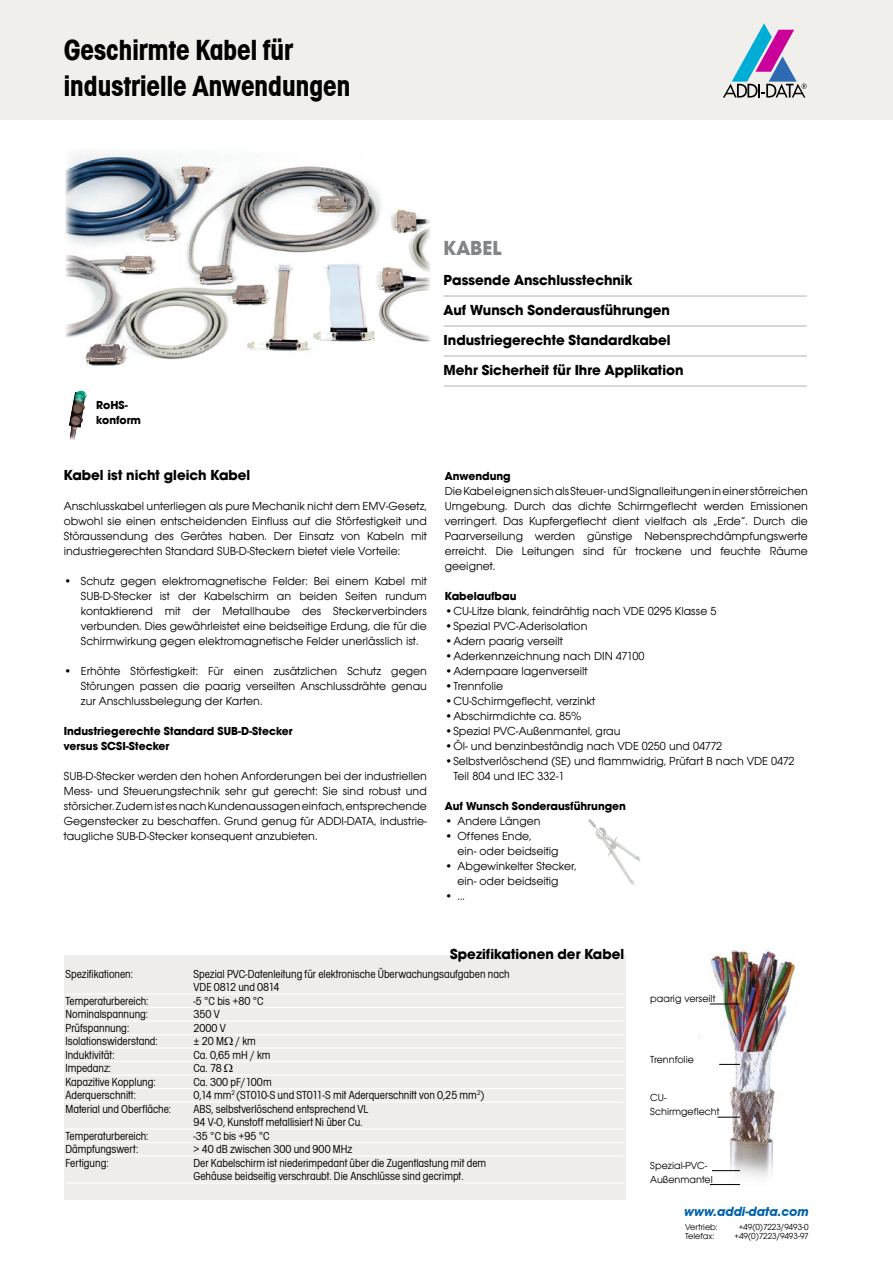
<style>
.page{position:relative;width:893px;height:1263px;background:#fff}
.page>*{position:absolute;margin:0;border:0;box-sizing:border-box;transform-origin:0 0}
.t1{font:30px/36px "Avant Gar Got Itc T Bol Con";color:#000}
.t2{font:700 21px "Avant Gar Got Itc T";color:#838587}
.t3{font:700 15px/30px "Avant Gar Got Itc T";color:#000}
.t4{font:italic 700 13.5px "Avant Gar Got Itc T";color:#0163aa}
.t5{font:12px/15px "Avant Gar Got Itc T Boo";color:#000;text-align:justify}
.t6{font:12px/13.5px "Avant Gar Got Itc T Boo Con";color:#000}
.t7{font:700 12px/15px "Avant Gar Got Itc T";color:#000}
.t8{font:10.5px/14px "Avant Gar Got Itc T Boo";color:#000}
.t9{font:9px "Avant Gar Got Itc T Boo";color:#000}
</style>
<div class="page">
<div style="left:0;top:0;width:893px;height:120px;background:#f1efeb"></div>
<svg style="left:723px;top:23px;width:84px;height:75px"></svg>
<img style="left:66px;top:153px;width:364px;height:213px">
<div style="left:64px;top:955px;width:561px;height:244px;background:#eeedeb"></div>
<hr style="left:65px;top:993px;width:559px;height:1px;background:#fff">
<hr style="left:65px;top:1007px;width:559px;height:1px;background:#fff">
<hr style="left:65px;top:1020px;width:559px;height:1px;background:#fff">
<hr style="left:65px;top:1034px;width:559px;height:1px;background:#fff">
<hr style="left:65px;top:1047px;width:559px;height:1px;background:#fff">
<hr style="left:65px;top:1061px;width:559px;height:1px;background:#fff">
<hr style="left:65px;top:1074px;width:559px;height:1px;background:#fff">
<hr style="left:65px;top:1088px;width:559px;height:1px;background:#fff">
<hr style="left:65px;top:1101px;width:559px;height:1px;background:#fff">
<hr style="left:65px;top:1128px;width:559px;height:1px;background:#fff">
<hr style="left:65px;top:1142px;width:559px;height:1px;background:#fff">
<hr style="left:65px;top:1155px;width:559px;height:1px;background:#fff">
<hr style="left:65px;top:1182px;width:559px;height:1px;background:#fff">
<img style="left:699px;top:950px;width:97px;height:236px">
<hr style="left:710px;top:1003px;width:30px;height:1px;background:#000">
<svg style="left:719px;top:1064px;width:21px;height:1px"></svg>
<svg style="left:717px;top:1117px;width:23px;height:1px"></svg>
<svg style="left:712px;top:1170px;width:28px;height:1px"></svg>
<hr style="left:710px;top:1184px;width:30px;height:1px;background:#000">
<img style="left:588px;top:819px;width:53px;height:66px">
<img style="left:69px;top:390px;width:18px;height:50px">
<hr style="left:444px;top:296px;width:363px;height:1px;background:#aeb0b2">
<hr style="left:444px;top:326px;width:363px;height:1px;background:#aeb0b2">
<hr style="left:444px;top:356px;width:363px;height:1px;background:#aeb0b2">
<hr style="left:444px;top:386px;width:363px;height:1px;background:#aeb0b2">
<h1 class="t1" style="left:64px;top:32px;width:288px">Geschirmte Kabel für industrielle Anwendungen</h1>
<p class="t7" style="left:96px;top:398px;width:46px">RoHS&shy;konform</p>
<h2 class="t2" style="left:444px;top:235px;width:25px">Kabel</h2>
<p class="t3" style="left:444px;top:265px;width:241px">Passende Anschlusstechnik<br>Auf Wunsch Sonderausführungen Industriegerechte Standardkabel Mehr Sicherheit für Ihre Applikation</p>
<p class="t3" style="left:64px;top:460px;width:188px">Kabel ist nicht gleich Kabel</p>
<p class="t5" style="left:64px;top:499px;width:365px">Anschlusskabel unterliegen als pure Mechanik nicht dem EMV-Gesetz, obwohl sie einen entscheidenden Einfluss auf die Störfestigkeit und Störaussendung des Gerätes haben. Der Einsatz von Kabeln mit industriegerechten Standard SUB-D-Steckern bietet viele Vorteile:</p>
<p class="t5" style="left:81px;top:574px;width:348px;text-indent:-17px">• Schutz gegen elektromagnetische Felder: Bei einem Kabel mit SUB-D-Stecker ist der Kabelschirm an beiden Seiten rundum kontaktierend mit der Metallhaube des Steckerverbinders verbunden. Dies gewährleistet eine beidseitige Erdung, die für die Schirmwirkung gegen elektromagnetische Felder unerlässlich ist.</p>
<p class="t5" style="left:81px;top:664px;width:348px;text-indent:-17px">• Erhöhte Störfestigkeit: Für einen zusätzlichen Schutz gegen Störungen passen die paarig verseilten Anschlussdrähte genau zur Anschlussbelegung der Karten.</p>
<p class="t7" style="left:64px;top:723px;width:231px">Industriegerechte Standard SUB-D-Stecker versus SCSI-Stecker</p>
<p class="t5" style="left:64px;top:769px;width:365px">SUB-D-Stecker werden den hohen Anforderungen bei der industriellen Mess- und Steuerungstechnik sehr gut gerecht: Sie sind robust und störsicher.ZudemistesnachKundenaussageneinfach,entsprechende Gegenstecker zu beschaffen. Grund genug für ADDI-DATA, industrie&shy;taugliche SUB-D-Stecker konsequent anzubieten.</p>
<p class="t7" style="left:445px;top:468px;width:67px">Anwendung</p>
<p class="t5" style="left:445px;top:484px;width:365px">DieKabeleignensichalsSteuer-undSignalleitungenineinerstörreichen Umgebung. Durch das dichte Schirmgeflecht werden Emissionen verringert. Das Kupfergeflecht dient vielfach als „Erde“. Durch die Paarverseilung werden günstige Nebensprechdämpfungswerte erreicht. Die Leitungen sind für trockene und feuchte Räume geeignet.</p>
<p class="t7" style="left:445px;top:588px;width:73px">Kabelaufbau</p>
<p class="t5" style="left:445px;top:604px;width:273px">• CU-Litze blank, feindrähtig nach VDE 0295 Klasse 5</p>
<p class="t5" style="left:445px;top:619px;width:144px">• Spezial PVC-Aderisolation</p>
<p class="t5" style="left:445px;top:634px;width:120px">• Adern paarig verseilt</p>
<p class="t5" style="left:445px;top:649px;width:201px">• Aderkennzeichnung nach DIN 47100</p>
<p class="t5" style="left:445px;top:664px;width:144px">• Adernpaare lagenverseilt</p>
<p class="t5" style="left:445px;top:679px;width:60px">• Trennfolie</p>
<p class="t5" style="left:445px;top:694px;width:152px">• CU-Schirmgeflecht, verzinkt</p>
<p class="t5" style="left:445px;top:709px;width:138px">• Abschirmdichte ca. 85%</p>
<p class="t5" style="left:445px;top:724px;width:177px">• Spezial PVC-Außenmantel, grau</p>
<p class="t5" style="left:445px;top:739px;width:279px">• Öl- und benzinbeständig nach VDE 0250 und 04772</p>
<p class="t5" style="left:453px;top:754px;width:343px;text-indent:-9px">• Selbstverlöschend (SE) und flammwidrig, Prüfart B nach VDE 0472<br>Teil 804 und IEC 332-1</p>
<p class="t7" style="left:445px;top:798px;width:183px">Auf Wunsch Sonderausführungen</p>
<p class="t5" style="left:445px;top:814px;width:97px">• Andere Längen</p>
<p class="t5" style="left:458px;top:829px;width:103px;text-indent:-13px">• Offenes Ende,<br>ein- oder beidseitig</p>
<p class="t5" style="left:445px;top:859px;width:133px;text-align:center">• Abgewinkelter Stecker, ein- oder beidseitig</p>
<p class="t5" style="left:445px;top:889px;width:21px">• ...</p>
<p class="t3" style="left:450px;top:939px;width:176px">Spezifikationen der Kabel</p>
<p class="t6" style="left:65px;top:967px;width:69px">Spezifikationen:</p>
<p class="t6" style="left:194px;top:967px;width:318px">Spezial PVC-Datenleitung für elektronische Überwachungsaufgaben nach<br>VDE 0812 und 0814</p>
<p class="t6" style="left:65px;top:994px;width:85px">Temperaturbereich:</p>
<p class="t6" style="left:194px;top:994px;width:72px">-5 °C bis +80 °C</p>
<p class="t6" style="left:65px;top:1008px;width:84px">Nominalspannung:</p>
<p class="t6" style="left:194px;top:1008px;width:28px">350 V</p>
<p class="t6" style="left:65px;top:1021px;width:65px">Prüfspannung:</p>
<p class="t6" style="left:194px;top:1021px;width:34px">2000 V</p>
<p class="t6" style="left:65px;top:1035px;width:94px">Isolationswiderstand:</p>
<p class="t6" style="left:194px;top:1035px;width:64px">± 20 M / km</p>
<p class="t6" style="left:65px;top:1048px;width:51px">Induktivität:</p>
<p class="t6" style="left:193px;top:1048px;width:79px">Ca. 0,65 mH / km</p>
<p class="t6" style="left:65px;top:1062px;width:47px">Impedanz:</p>
<p class="t6" style="left:193px;top:1062px;width:30px">Ca. 78</p>
<p class="t6" style="left:65px;top:1075px;width:92px">Kapazitive Kopplung:</p>
<p class="t6" style="left:194px;top:1075px;width:80px">Ca. 300 pF/100m</p>
<p class="t6" style="left:65px;top:1089px;width:72px">Aderquerschnitt:</p>
<p class="t6" style="left:194px;top:1089px;width:292px">0,14 mm<sup>2</sup> (ST010-S und ST011-S mit Aderquerschnitt von 0,25 mm<sup>2</sup>)</p>
<p class="t6" style="left:65px;top:1102px;width:107px">Material und Oberfläche:</p>
<p class="t6" style="left:194px;top:1102px;width:177px">ABS, selbstverlöschend entsprechend VL<br>94 V-O, Kunstoff metallisiert Ni über Cu.</p>
<p class="t6" style="left:65px;top:1129px;width:85px">Temperaturbereich:</p>
<p class="t6" style="left:194px;top:1129px;width:78px">-35 °C bis +95 °C</p>
<p class="t6" style="left:65px;top:1143px;width:74px">Dämpfungswert:</p>
<p class="t6" style="left:194px;top:1143px;width:160px">&gt; 40 dB zwischen 300 und 900 MHz</p>
<p class="t6" style="left:65px;top:1156px;width:45px">Fertigung:</p>
<p class="t6" style="left:193px;top:1156px;width:294px">Der Kabelschirm ist nieder-impedant über die Zugentlastung mit dem<br>Gehäuse beidseitig verschraubt. Die Anschlüsse sind gecrimpt.</p>
<p class="t8" style="left:650px;top:992px;width:67px">paarig verseilt</p>
<p class="t8" style="left:650px;top:1052px;width:45px">Trennfolie</p>
<p class="t8" style="left:650px;top:1091px;width:71px">CU-<br>Schirmgeflecht</p>
<p class="t8" style="left:650px;top:1158px;width:64px">Spezial-PVC-<br>Außenmantel</p>
<p class="t4" style="left:684px;top:1204px;width:126px">www.addi-data.com</p>
<p class="t9" style="left:685px;top:1221px;width:34px">Vertrieb:</p>
<p class="t9" style="left:739px;top:1221px;width:72px">+49(0)7223/9493-0</p>
<p class="t9" style="left:685px;top:1230px;width:31px">Telefax:</p>
<p class="t9" style="left:735px;top:1230px;width:76px">+49(0)7223/9493-97</p>
</div>
